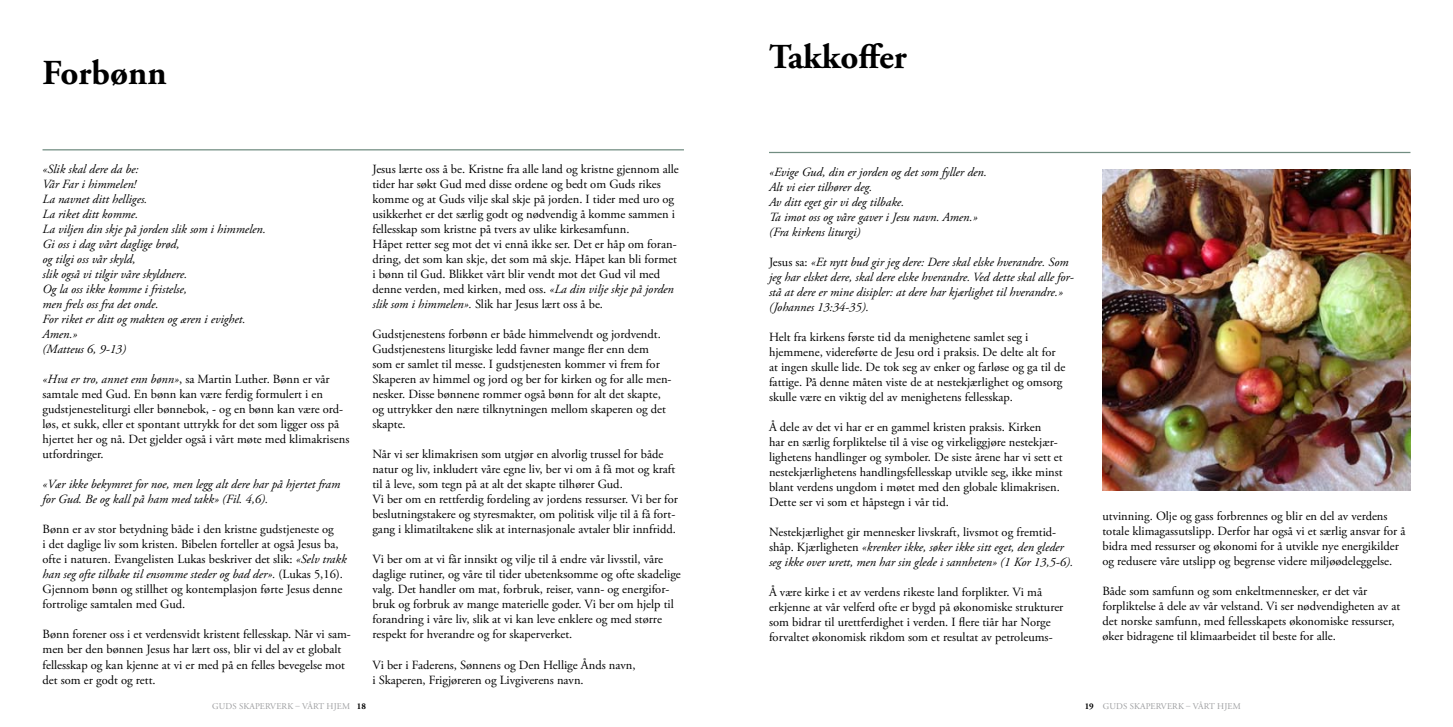
<style>
.page{position:relative;width:1453px;height:727px;background:#fff}
.page>*{position:absolute;margin:0;border:0;box-sizing:border-box;transform-origin:0 0}
.t1{font:700 35px "Adobe Garamond Pro";color:#000}
.t2{font:12.5px/15px "Adobe Garamond Pro";color:#000}
.t3{font:italic 12.5px/15px "Adobe Garamond Pro";color:#000}
.t4{font:8.75px "Adobe Garamond Pro";letter-spacing:.015em;color:#9c9d9f}
.s1{font-style:italic}
.s2{font-style:normal}
.s3{font-weight:700;color:#000}
</style>
<div class="page">
<hr style="left:769px;top:152px;width:641px;height:1px;background:#718d81">
<hr style="left:43px;top:149px;width:641px;height:1px;background:#718d81">
<img style="left:1102px;top:169px;width:308px;height:321px">
<h1 class="t1" style="left:43px;top:53px;width:126px">Forbønn</h1>
<p class="t3" style="left:43px;top:162px;width:225px">«Slik skal dere da be:<br>Vår Far i himmelen!<br>La navnet ditt helliges.<br>La riket ditt komme.<br>La viljen din skje på jorden slik som i himmelen.<br>Gi oss i dag vårt daglige brød,<br>og tilgi oss vår skyld,<br>slik også vi tilgir våre skyldnere.<br>Og la oss ikke komme i fristelse,<br>men frels oss fra det onde.<br>For riket er ditt og makten og æren i evighet.<br>Amen.»<br>(Matteus 6, 9-13)</p>
<p class="t2" style="left:43px;top:372px;width:308px"><span class="s1">«Hva er tro, annet enn bønn»</span>, sa Martin Luther. Bønn er vår samtale med Gud. En bønn kan være ferdig formulert i en gudstjenesteliturgi eller bønnebok, - og en bønn kan være ord&shy;løs, et sukk, eller et spontant uttrykk for det som ligger oss på hjertet her og nå. Det gjelder også i vårt møte med klimakrisens utfordringer.</p>
<p class="t3" style="left:43px;top:477px;width:299px">«Vær ikke bekymret for noe, men legg alt dere har på hjertet fram for Gud. Be og kall på ham med takk» (Fil. 4,6).</p>
<p class="t2" style="left:43px;top:522px;width:306px">Bønn er av stor betydning både i den kristne gudstjeneste og<br>i det daglige liv som kristen. Bibelen forteller at også Jesus ba, ofte i naturen. Evangelisten Lukas beskriver det slik: <span class="s1">«Selv trakk han seg ofte tilbake til ensomme steder og bad der».</span> (Lukas 5,16).<br>Gjennom bønn og stillhet og kontemplasjon førte Jesus denne fortrolige samtalen med Gud.</p>
<p class="t2" style="left:43px;top:627px;width:310px">Bønn forener oss i et verdensvidt kristent fellesskap. Når vi sam&shy;men ber den bønnen Jesus har lært oss, blir vi del av et globalt fellesskap og kan kjenne at vi er med på en felles bevegelse mot det som er godt og rett.</p>
<p class="t2" style="left:372px;top:162px;width:308px">Jesus lærte oss å be. Kristne fra alle land og kristne gjennom alle tider har søkt Gud med disse ordene og bedt om Guds rikes komme og at Guds vilje skal skje på jorden. I tider med uro og usikkerhet er det særlig godt og nødvendig å komme sammen i fellesskap som kristne på tvers av ulike kirkesamfunn.<br>Håpet retter seg mot det vi ennå ikke ser. Det er håp om foran&shy;dring, det som kan skje, det som må skje. Håpet kan bli formet i bønn til Gud. Blikket vårt blir vendt mot det Gud vil med denne verden, med kirken, med oss. <span class="s1">«La din vilje skje på jorden slik som i himmelen».</span> Slik har Jesus lært oss å be.</p>
<p class="t2" style="left:372px;top:327px;width:301px">Gudstjenestens forbønn er både himmelvendt og jordvendt.<br>Gudstjenestens liturgiske ledd favner mange fler enn dem som er samlet til messe. I gudstjenesten kommer vi frem for Skaperen av himmel og jord og ber for kirken og for alle men&shy;nesker. Disse bønnene rommer også bønn for alt det skapte, og uttrykker den nære tilknytningen mellom skaperen og det skapte.</p>
<p class="t2" style="left:372px;top:447px;width:307px">Når vi ser klimakrisen som utgjør en alvorlig trussel for både natur og liv, inkludert våre egne liv, ber vi om å få mot og kraft til å leve, som tegn på at alt det skapte tilhører Gud.<br>Vi ber om en rettferdig fordeling av jordens ressurser. Vi ber for beslutningstakere og styresmakter, om politisk vilje til å få fort&shy;gang i klimatiltakene slik at internasjonale avtaler blir innfridd.</p>
<p class="t2" style="left:372px;top:552px;width:310px">Vi ber om at vi får innsikt og vilje til å endre vår livsstil, våre daglige rutiner, og våre til tider ubetenksomme og ofte skadelige valg. Det handler om mat, forbruk, reiser, vann- og energifor&shy;bruk og forbruk av mange materielle goder. Vi ber om hjelp til forandring i våre liv, slik at vi kan leve enklere og med større respekt for hverandre og for skaperverket.</p>
<p class="t2" style="left:372px;top:657px;width:265px">Vi ber i Faderens, Sønnens og Den Hellige Ånds navn, i Skaperen, Frigjøreren og Livgiverens navn.</p>
<h1 class="t1" style="left:769px;top:36px;width:139px">Takkoffer</h1>
<p class="t3" style="left:769px;top:164px;width:219px">«Evige Gud, din er jorden og det som fyller den.<br>Alt vi eier tilhører deg.<br>Av ditt eget gir vi deg tilbake.<br>Ta imot oss og våre gaver i Jesu navn. Amen.» (Fra kirkens liturgi)</p>
<p class="t3" style="left:769px;top:254px;width:306px"><span class="s2">Jesus sa:</span> «Et nytt bud gir jeg dere: Dere skal elske hverandre. Som jeg har elsket dere, skal dere elske hverandre. Ved dette skal alle for&shy;stå at dere er mine disipler: at dere har kjærlighet til hverandre.» (Johannes 13:34-35).</p>
<p class="t2" style="left:769px;top:330px;width:298px">Helt fra kirkens første tid da menighetene samlet seg i hjemmene, videreførte de Jesu ord i praksis. De delte alt for at ingen skulle lide. De tok seg av enker og farløse og ga til de fattige. På denne måten viste de at nestekjærlighet og omsorg skulle være en viktig del av menighetens fellesskap.</p>
<p class="t2" style="left:769px;top:420px;width:295px">Å dele av det vi har er en gammel kristen praksis. Kirken<br>har en særlig forpliktelse til å vise og virkeliggjøre nestekjær&shy;lighetens handlinger og symboler. De siste årene har vi sett et nestekjærlighetens handlingsfellesskap utvikle seg, ikke minst blant verdens ungdom i møtet med den globale klimakrisen.<br>Dette ser vi som et håpstegn i vår tid.</p>
<p class="t3" style="left:769px;top:524px;width:306px"><span class="s2">Nestekjærlighet gir mennesker livskraft, livsmot og fremtid&shy;shåp. Kjærligheten</span> «krenker ikke, søker ikke sitt eget, den gleder seg ikke over urett, men har sin glede i sannheten» (1 Kor 13,5-6).</p>
<p class="t2" style="left:769px;top:585px;width:296px">Å være kirke i et av verdens rikeste land forplikter. Vi må erkjenne at vår velferd ofte er bygd på økonomiske strukturer som bidrar til urettferdighet i verden. I flere tiår har Norge forvaltet økonomisk rikdom som et resultat av petroleums-</p>
<p class="t2" style="left:1102px;top:508px;width:305px">utvinning. Olje og gass forbrennes og blir en del av verdens totale klimagassutslipp. Derfor har også vi et særlig ansvar for å bidra med ressurser og økonomi for å utvikle nye energikilder og redusere våre utslipp og begrense videre miljøødeleggelse.</p>
<p class="t2" style="left:1102px;top:583px;width:299px">Både som samfunn og som enkeltmennesker, er det vår forpliktelse å dele av vår velstand. Vi ser nødvendigheten av at det norske samfunn, med fellesskapets økonomiske ressurser, øker bidragene til klimaarbeidet til beste for alle.</p>
<p class="t4" style="left:212px;top:700px;width:155px">Guds skaperverk – vårt hjem <span class="s3">18</span></p>
<p class="t4" style="left:1085px;top:700px;width:157px"><span class="s3">19</span> Guds skaperverk – vårt hjem</p>
</div>
